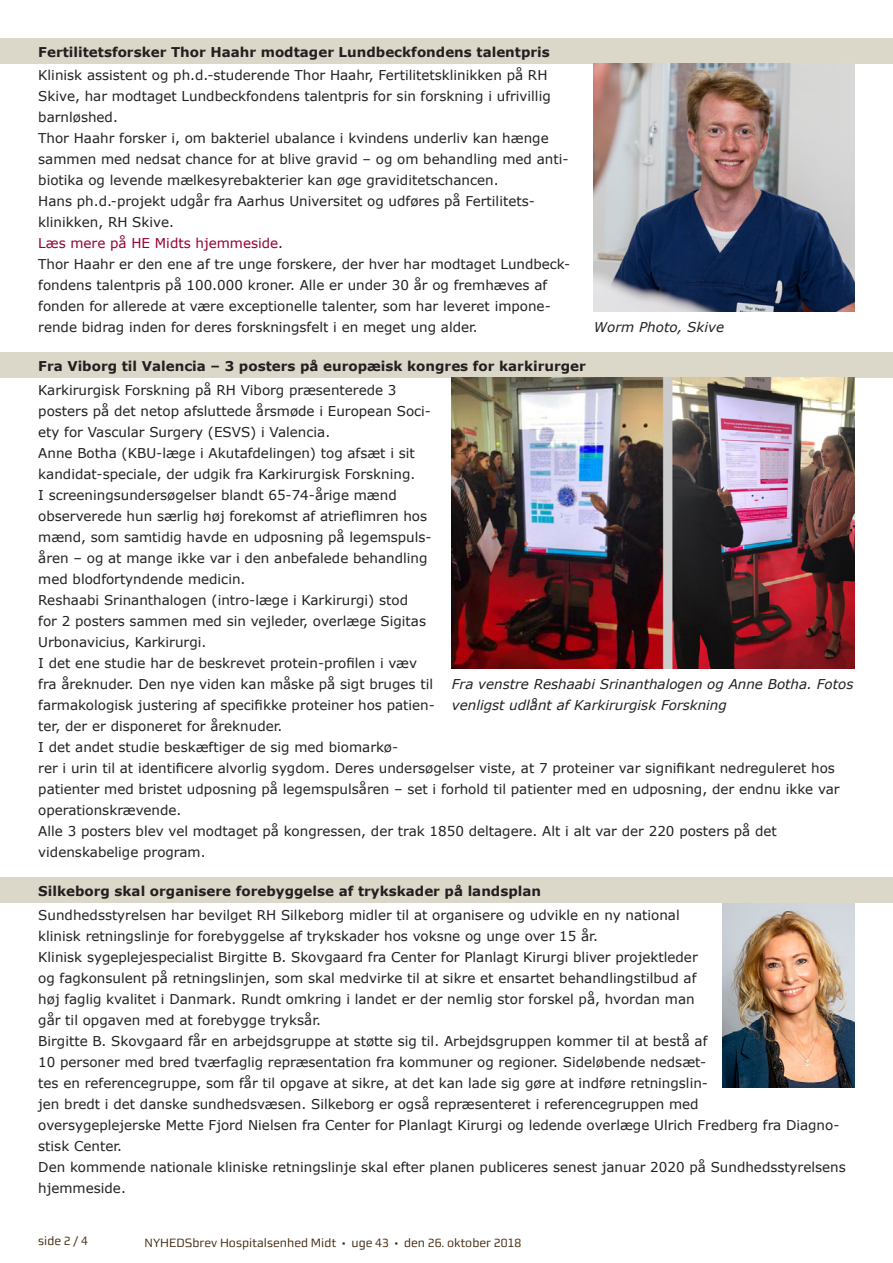
<style>
.page{position:relative;width:893px;height:1263px;background:#fff}
.page>*{position:absolute;margin:0;border:0;box-sizing:border-box;transform-origin:0 0}
.brod{font:13.5px/21px "Verdana";color:#231f20}
.overskrift{font:700 13.5px "Verdana";color:#231f20}
.billede{font:italic 13.5px/21px "Verdana";color:#231f20}
.brod-2{font:13.5px "Verdana";color:#940130}
.t1{font:12px "midtsans";color:#3d2408}
.s1{color:#231f20}
</style>
<div class="page">
<div style="left:0;top:877px;width:893px;height:26px;background:#dcd8c9"></div>
<div style="left:0;top:352px;width:893px;height:25px;background:#dcd8c9"></div>
<img style="left:452px;top:377px;width:403px;height:291px">
<div style="left:0;top:38px;width:893px;height:26px;background:#dcd8c9"></div>
<img style="left:723px;top:903px;width:132px;height:185px">
<img style="left:594px;top:64px;width:261px;height:247px">
<p class="overskrift" style="left:38px;top:42px;width:513px">Fertilitetsforsker Thor Haahr modtager Lundbeckfondens talentpris</p>
<p class="brod" style="left:38px;top:65px;width:514px">Klinisk assistent og ph.d.-studerende Thor Haahr, Fertilitetsklinikken på RH<br>Skive, har modtaget Lundbeckfondens talentpris for sin forskning i ufrivillig barnløshed.</p>
<p class="brod" style="left:38px;top:128px;width:532px">Thor Haahr forsker i, om bakteriel ubalance i kvindens underliv kan hænge sammen med nedsat chance for at blive gravid – og om behandling med anti&shy;biotika og levende mælkesyrebakterier kan øge graviditetschancen.</p>
<p class="brod" style="left:38px;top:191px;width:498px">Hans ph.d.-projekt udgår fra Aarhus Universitet og udføres på Fertilitets-</p>
<p class="brod" style="left:38px;top:212px;width:137px">klinikken, RH Skive.</p>
<p class="brod-2" style="left:38px;top:234px;width:246px">Læs mere på HE Midts hjemmeside<span class="s1">.</span></p>
<p class="brod" style="left:38px;top:254px;width:534px">Thor Haahr er den ene af tre unge forskere, der hver har modtaget Lundbeck&shy;fondens talentpris på 100.000 kroner. Alle er under 30 år og fremhæves af fonden for allerede at være exceptionelle talenter, som har leveret impone&shy;rende bidrag inden for deres forskningsfelt i en meget ung alder.</p>
<p class="billede" style="left:594px;top:317px;width:132px">Worm Photo, Skive</p>
<p class="overskrift" style="left:38px;top:356px;width:549px">Fra Viborg til Valencia – 3 posters på europæisk kongres for karkirurger</p>
<p class="brod" style="left:38px;top:380px;width:360px">Karkirurgisk Forskning på RH Viborg præsenterede 3</p>
<p class="brod" style="left:38px;top:401px;width:394px">posters på det netop afsluttede årsmøde i European Soci&shy;ety for Vascular Surgery (ESVS) i Valencia.</p>
<p class="brod" style="left:38px;top:443px;width:395px">Anne Botha (KBU-læge i Akutafdelingen) tog afsæt i sit kandidat-speciale, der udgik fra Karkirurgisk Forskning.<br>I screeningsundersøgelser blandt 65-74-årige mænd observerede hun særlig høj forekomst af atrieflimren hos mænd, som samtidig havde en udposning på legemspuls&shy;åren – og at mange ikke var i den anbefalede behandling med blodfortyndende medicin.</p>
<p class="brod" style="left:38px;top:590px;width:389px">Reshaabi Srinanthalogen (intro-læge i Karkirurgi) stod for 2 posters sammen med sin vejleder, overlæge Sigitas<br>Urbonavicius, Karkirurgi.</p>
<p class="brod" style="left:38px;top:653px;width:398px">I det ene studie har de beskrevet protein-profilen i væv fra åreknuder. Den nye viden kan måske på sigt bruges til farmakologisk justering af specifikke proteiner hos patien&shy;ter, der er disponeret for åreknuder.</p>
<p class="brod" style="left:38px;top:737px;width:803px">I det andet studie beskæftiger de sig med biomarkø-<br>rer i urin til at identificere alvorlig sygdom. Deres undersøgelser viste, at 7 proteiner var signifikant nedreguleret hos patienter med bristet udposning på legemspulsåren – set i forhold til patienter med en udposning, der endnu ikke var operationskrævende.</p>
<p class="brod" style="left:38px;top:821px;width:740px">Alle 3 posters blev vel modtaget på kongressen, der trak 1850 deltagere. Alt i alt var der 220 posters på det</p>
<p class="brod" style="left:38px;top:842px;width:169px">videnskabelige program.</p>
<p class="billede" style="left:452px;top:674px;width:403px">Fra venstre Reshaabi Srinanthalogen og Anne Botha. Fotos venligst udlånt af Karkirurgisk Forskning</p>
<p class="overskrift" style="left:38px;top:881px;width:504px">Silkeborg skal organisere forebyggelse af trykskader på landsplan</p>
<p class="brod" style="left:38px;top:905px;width:643px">Sundhedsstyrelsen har bevilget RH Silkeborg midler til at organisere og udvikle en ny national klinisk retningslinje for forebyggelse af trykskader hos voksne og unge over 15 år.</p>
<p class="brod" style="left:38px;top:947px;width:661px">Klinisk sygeplejespecialist Birgitte B. Skovgaard fra Center for Planlagt Kirurgi bliver projektleder og fagkonsulent på retningslinjen, som skal medvirke til at sikre et ensartet behandlingstilbud af høj faglig kvalitet i Danmark. Rundt omkring i landet er der nemlig stor forskel på, hvordan man går til opgaven med at forebygge tryksår.</p>
<p class="brod" style="left:38px;top:1031px;width:803px">Birgitte B. Skovgaard får en arbejdsgruppe at støtte sig til. Arbejdsgruppen kommer til at bestå af<br>10 personer med bred tværfaglig repræsentation fra kommuner og regioner. Sideløbende nedsæt-<br>tes en referencegruppe, som får til opgave at sikre, at det kan lade sig gøre at indføre retningslin-<br>jen bredt i det danske sundhedsvæsen. Silkeborg er også repræsenteret i referencegruppen med<br>oversygeplejerske Mette Fjord Nielsen fra Center for Planlagt Kirurgi og ledende overlæge Ulrich Fredberg fra Diagno&shy;stisk Center.</p>
<p class="brod" style="left:38px;top:1157px;width:809px">Den kommende nationale kliniske retningslinje skal efter planen publiceres senest januar 2020 på Sundhedsstyrelsens hjemmeside.</p>
<p class="t1" style="left:38px;top:1234px;width:51px">side 2 / 4</p>
<p class="t1" style="left:145px;top:1236px;width:378px">NYHEDSbrev Hospitalsenhed Midt • uge 43 • den 26. oktober 2018</p>
</div>
